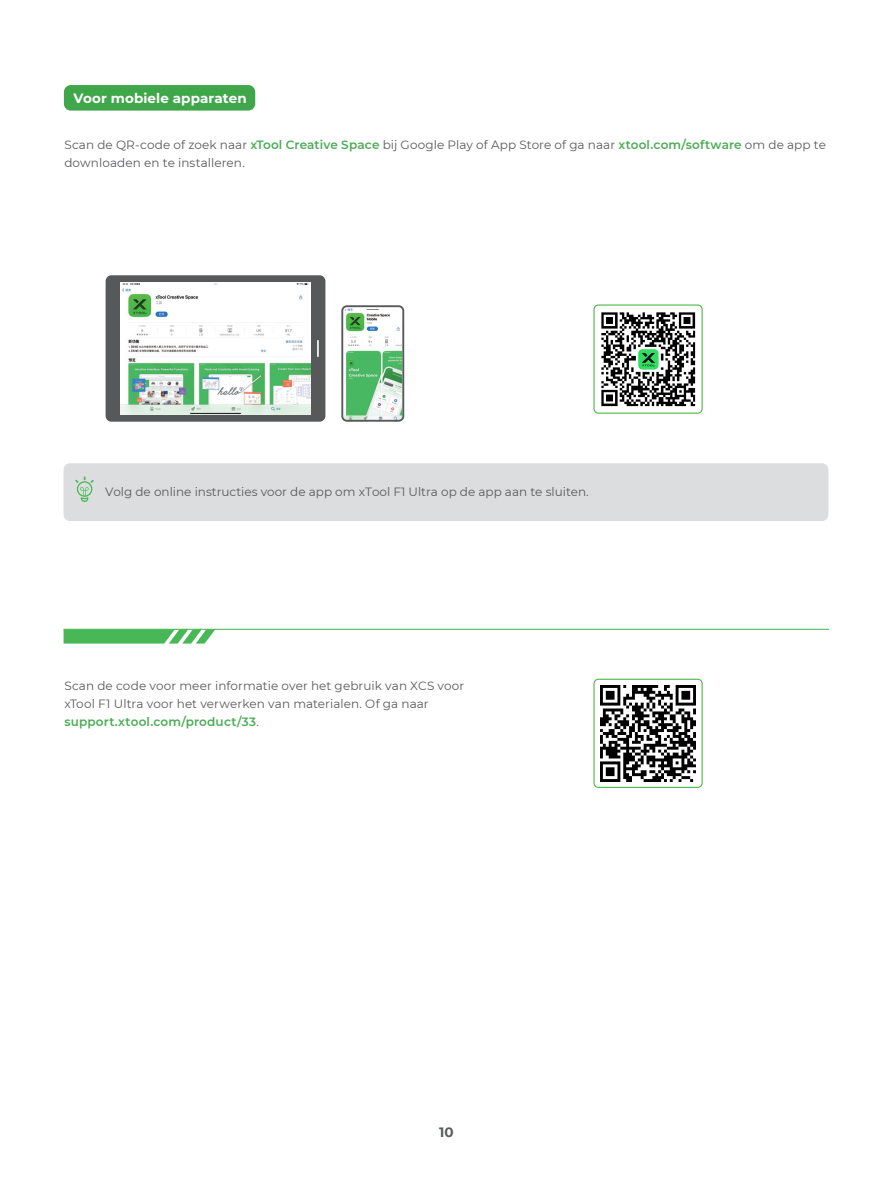
<style>
.page{position:relative;width:893px;height:1191px;background:#fff}
.page>*{position:absolute;margin:0;border:0;box-sizing:border-box;transform-origin:0 0}
.t1{font:700 13.5px "Montserrat";letter-spacing:.01em;color:#fff}
.t2{font:700 13.5px "Montserrat";color:#595a5c}
.t3{font:12px/18px "Montserrat";letter-spacing:.005em;color:#595a5c}
.s1{font-weight:600;color:#4bac55}
</style>
<div class="page">
<div style="left:64px;top:463px;width:764px;height:58px;background:#dcdddf;border-radius:6px"></div>
<svg style="left:75px;top:476px;width:19px;height:26px"></svg>
<hr style="left:64px;top:629px;width:765px;height:1px;background:#48b856">
<svg style="left:64px;top:629px;width:151px;height:14px"></svg>
<div style="left:106px;top:275px;width:219px;height:147px;background:#57585a;border-radius:6px"></div>
<svg style="left:317px;top:340px;width:2px;height:17px"></svg>
<svg style="left:341px;top:305px;width:63px;height:117px"></svg>
<img style="left:121px;top:282px;width:189px;height:132px">
<div style="left:593px;top:304px;width:110px;height:110px;border:1px solid #4eb848;border-radius:4px"></div>
<img style="left:601px;top:312px;width:95px;height:95px">
<div style="left:593px;top:678px;width:110px;height:110px;border:1px solid #4eb848;border-radius:4px"></div>
<img style="left:600px;top:685px;width:96px;height:96px">
<div style="left:64px;top:85px;width:191px;height:26px;background:#3fa649;border-radius:7px"></div>
<p class="t1" style="left:73px;top:88px;width:175px">Voor mobiele apparaten</p>
<p class="t3" style="left:64px;top:136px;width:763px">Scan de QR-code of zoek naar <span class="s1">xTool Creative Space</span> bij Google Play of App Store of ga naar <span class="s1">xtool.com/software</span> om de app te downloaden en te installeren.</p>
<p class="t3" style="left:105px;top:482px;width:485px">Volg de online instructies voor de app om xTool F1 Ultra op de app aan te sluiten.</p>
<p class="t3" style="left:64px;top:676px;width:402px">Scan de code voor meer informatie over het gebruik van XCS voor xTool F1 Ultra voor het verwerken van materialen. Of ga naar <span class="s1">support.xtool.com/product/33</span>.</p>
<p class="t2" style="left:439px;top:1122px;width:16px">10</p>
</div>
